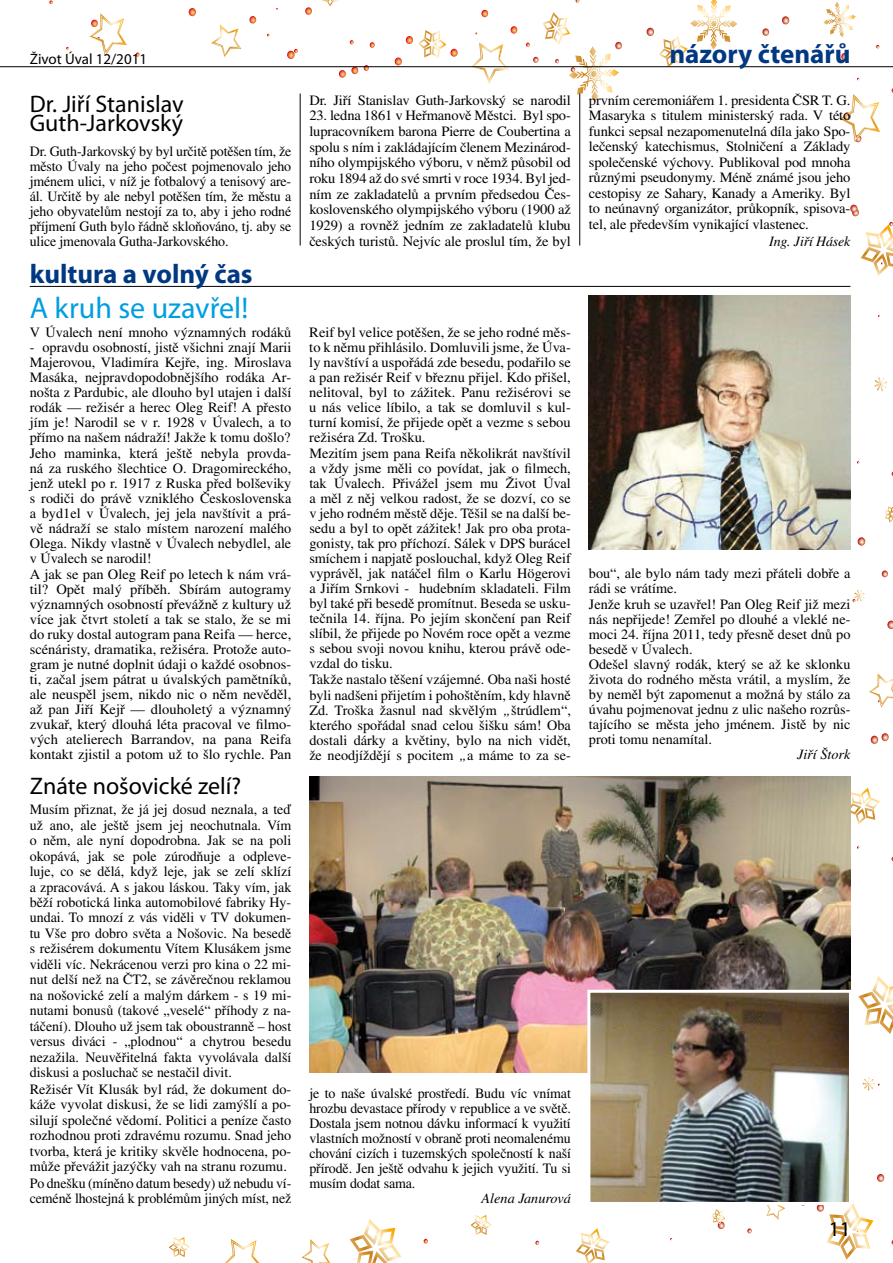
<style>
.page{position:relative;width:893px;height:1263px;background:#fff}
.page>*{position:absolute;margin:0;border:0;box-sizing:border-box;transform-origin:0 0}
.t1{font:30px "Myriad Pro";color:#009ee0}
.t2{font:700 27px "Myriad Pro";color:#003882}
.t3{font:24px/19.5px "Myriad Pro";color:#000}
.t4{font:21px "Myriad Pro";color:#000}
.t5{font:15px "Myriad Pro";color:#000}
.t6{font:14.25px/15.1px "Times CE";color:#000;text-align:justify}
.t7{font:italic 14.25px "Times CE";color:#000}
.s1{font-style:italic}
</style>
<div class="page">
<svg style="left:747px;top:1228px;width:5px;height:5px"></svg>
<svg style="left:782px;top:16px;width:7px;height:8px"></svg>
<svg style="left:364px;top:65px;width:5px;height:6px"></svg>
<svg style="left:370px;top:42px;width:5px;height:6px"></svg>
<svg style="left:882px;top:570px;width:6px;height:7px"></svg>
<svg style="left:887px;top:621px;width:6px;height:8px"></svg>
<svg style="left:189px;top:8px;width:7px;height:8px"></svg>
<svg style="left:424px;top:1239px;width:4px;height:4px"></svg>
<svg style="left:535px;top:1241px;width:4px;height:4px"></svg>
<svg style="left:877px;top:1174px;width:7px;height:8px"></svg>
<svg style="left:850px;top:205px;width:9px;height:11px"></svg>
<svg style="left:481px;top:10px;width:7px;height:7px"></svg>
<svg style="left:305px;top:7px;width:7px;height:8px"></svg>
<svg style="left:350px;top:40px;width:4px;height:4px"></svg>
<svg style="left:339px;top:67px;width:19px;height:11px"></svg>
<svg style="left:136px;top:52px;width:4px;height:5px"></svg>
<svg style="left:511px;top:26px;width:6px;height:8px"></svg>
<svg style="left:762px;top:28px;width:7px;height:8px"></svg>
<svg style="left:871px;top:733px;width:18px;height:11px"></svg>
<svg style="left:249px;top:16px;width:7px;height:8px"></svg>
<svg style="left:287px;top:49px;width:11px;height:10px"></svg>
<svg style="left:841px;top:53px;width:7px;height:7px"></svg>
<svg style="left:49px;top:0;width:4px;height:4px"></svg>
<svg style="left:858px;top:537px;width:7px;height:9px"></svg>
<svg style="left:823px;top:2px;width:33px;height:36px"></svg>
<svg style="left:874px;top:377px;width:13px;height:14px"></svg>
<svg style="left:862px;top:1077px;width:18px;height:14px"></svg>
<svg style="left:852px;top:590px;width:13px;height:12px"></svg>
<svg style="left:884px;top:506px;width:9px;height:17px"></svg>
<svg style="left:711px;top:1209px;width:14px;height:20px"></svg>
<svg style="left:850px;top:788px;width:30px;height:37px"></svg>
<svg style="left:576px;top:1228px;width:33px;height:35px"></svg>
<svg style="left:858px;top:976px;width:35px;height:58px"></svg>
<svg style="left:350px;top:1219px;width:51px;height:44px"></svg>
<svg style="left:817px;top:1203px;width:56px;height:57px"></svg>
<svg style="left:470px;top:1215px;width:22px;height:20px"></svg>
<svg style="left:169px;top:1237px;width:21px;height:20px"></svg>
<svg style="left:395px;top:30px;width:63px;height:35px"></svg>
<svg style="left:322px;top:0;width:17px;height:6px"></svg>
<svg style="left:526px;top:12px;width:96px;height:90px"></svg>
<svg style="left:647px;top:0;width:91px;height:66px"></svg>
<svg style="left:861px;top:222px;width:32px;height:54px"></svg>
<svg style="left:224px;top:1239px;width:35px;height:24px"></svg>
<svg style="left:868px;top:674px;width:25px;height:33px"></svg>
<svg style="left:301px;top:1239px;width:29px;height:24px"></svg>
<svg style="left:766px;top:1205px;width:19px;height:15px"></svg>
<svg style="left:470px;top:43px;width:39px;height:41px"></svg>
<svg style="left:211px;top:25px;width:30px;height:33px"></svg>
<svg style="left:89px;top:13px;width:38px;height:43px"></svg>
<svg style="left:838px;top:94px;width:42px;height:48px"></svg>
<hr style="left:0;top:66px;width:893px;height:1px;background:#000">
<hr style="left:300px;top:94px;width:1px;height:152px;background:#000">
<hr style="left:579px;top:94px;width:1px;height:152px;background:#000">
<img style="left:589px;top:295px;width:261px;height:255px">
<img style="left:309px;top:776px;width:541px;height:297px">
<img style="left:591px;top:994px;width:257px;height:207px">
<div style="left:587px;top:990px;width:265px;height:215px;border:3px solid #fff"></div>
<hr style="left:30px;top:286px;width:820px;height:1px;background:#000">
<p class="t5" style="left:30px;top:49px;width:119px">Život Úval 12/2011</p>
<h2 class="t2" style="left:669px;top:36px;width:183px">názory čtenářů</h2>
<h3 class="t3" style="left:30px;top:93px;width:156px">Dr. Jiří Stanislav<br>Guth-Jarkovský</h3>
<p class="t6" style="left:30px;top:143px;width:263px">Dr. Guth-Jarkovský by byl určitě potěšen tím, že město Úvaly na jeho počest pojmenovalo jeho jménem ulici, v níž je fotbalový a tenisový are&shy;ál. Určitě by ale nebyl potěšen tím, že městu a jeho obyvatelům nestojí za to, aby i jeho rodné příjmení Guth bylo řádně skloňováno, tj. aby se ulice jmenovala Gutha-Jarkovského.</p>
<p class="t6" style="left:589px;top:92px;width:263px">prvním ceremoniářem 1. presidenta ČSR T. G.<br>Masaryka s titulem ministerský rada. V této funkci sepsal nezapomenutelná díla jako Spo&shy;lečenský katechismus, Stolničení a Základy společenské výchovy. Publikoval pod mnoha různými pseudonymy. Méně známé jsou jeho cestopisy ze Sahary, Kanady a Ameriky. Byl to neúnavný organizátor, průkopník, spisova&shy;tel, ale především vynikající vlastenec.</p>
<p class="t7" style="left:769px;top:232px;width:83px">Ing. Jiří Hásek</p>
<p class="t6" style="left:309px;top:92px;width:263px">Dr. Jiří Stanislav Guth-Jarkovský se narodil</p>
<p class="t6" style="left:309px;top:108px;width:263px;line-height:15.6px">23. ledna 1861 v Heřmanově Městci. Byl spo&shy;lupracovníkem barona Pierre de Coubertina a spolu s ním i zakládajícím členem Mezinárod&shy;ního olympijského výboru, v němž působil od roku 1894 až do své smrti v roce 1934. Byl jed&shy;ním ze zakladatelů a prvním předsedou Čes&shy;koslovenského olympijského výboru (1900 až 1929) a rovněž jedním ze zakladatelů klubu českých turistů. Nejvíc ale proslul tím, že byl</p>
<h2 class="t2" style="left:30px;top:256px;width:224px">kultura a volný čas</h2>
<h1 class="t1" style="left:30px;top:289px;width:220px">A kruh se uzavřel!</h1>
<p class="t6" style="left:30px;top:325px;width:263px">V Úvalech není mnoho významných rodáků</p>
<p class="t6" style="left:30px;top:340px;width:263px;text-align:left">- opravdu osobností, jistě všichni znají Marii Majerovou, Vladimíra Kejře, ing. Miroslava Masáka, nejpravdopodobnějšího rodáka Ar&shy;nošta z Pardubic, ale dlouho byl utajen i další rodák — režisér a herec Oleg Reif! A přesto jím je! Narodil se v r. 1928 v Úvalech, a to přímo na našem nádraží! Jakže k tomu došlo?<br>Jeho maminka, která ještě nebyla provda&shy;ná za ruského šlechtice O. Dragomireckého, jenž utekl po r. 1917 z Ruska před bolševiky s rodiči do právě vzniklého Československa a byd1el v Úvalech, jej jela navštívit a prá&shy;vě nádraží se stalo místem narození malého Olega. Nikdy vlastně v Úvalech nebydlel, ale v Úvalech se narodil!<br>A jak se pan Oleg Reif po letech k nám vrá&shy;til? Opět malý příběh. Sbírám autogramy významných osobností převážně z kultury už více jak čtvrt století a tak se stalo, že se mi do ruky dostal autogram pana Reifa — herce, scénáristy, dramatika, režiséra. Protože auto&shy;gram je nutné doplnit údaji o každé osobnos&shy;ti, začal jsem pátrat u úvalských pamětníků, ale neuspěl jsem, nikdo nic o něm nevěděl, až pan Jiří Kejř — dlouholetý a významný zvukař, který dlouhá léta pracoval ve filmo&shy;vých atelierech Barrandov, na pana Reifa kontakt zjistil a potom už to šlo rychle. Pan</p>
<h3 class="t3" style="left:30px;top:776px;width:213px">Znáte nošovické zelí?</h3>
<p class="t6" style="left:30px;top:801px;width:263px">Musím přiznat, že já jej dosud neznala, a teď už ano, ale ještě jsem jej neochutnala. Vím o něm, ale nyní dopodrobna. Jak se na poli okopává, jak se pole zúrodňuje a odpleve&shy;luje, co se dělá, když leje, jak se zelí sklízí a zpracovává. A s jakou láskou. Taky vím, jak běží robotická linka automobilové fabriky Hy&shy;undai. To mnozí z vás viděli v TV dokumen&shy;tu Vše pro dobro světa a Nošovic. Na besedě s režisérem dokumentu Vítem Klusákem jsme viděli víc. Nekrácenou verzi pro kina o 22 mi&shy;nut delší než na ČT2, se závěrečnou reklamou na nošovické zelí a malým dárkem - s 19 mi&shy;nutami bonusů (takové „veselé“ příhody z na&shy;táčení). Dlouho už jsem tak oboustranně – host versus diváci - „plodnou“ a chytrou besedu nezažila. Neuvěřitelná fakta vyvolávala další diskusi a posluchač se nestačil divit.</p>
<p class="t6" style="left:30px;top:1081px;width:263px">Režisér Vít Klusák byl rád, že dokument do&shy;káže vyvolat diskusi, že se lidi zamýšlí a po&shy;silují společné vědomí. Politici a peníze často rozhodnou proti zdravému rozumu. Snad jeho tvorba, která je kritiky skvěle hodnocena, po&shy;může převážit jazýčky vah na stranu rozumu.</p>
<p class="t6" style="left:30px;top:1175px;width:263px">Po dnešku (míněno datum besedy) už nebudu ví&shy;ceméně lhostejná k problémům jiných míst, než</p>
<p class="t6" style="left:309px;top:325px;width:263px;text-align:left">Reif byl velice potěšen, že se jeho rodné měs&shy;to k němu přihlásilo. Domluvili jsme, že Úva&shy;ly navštíví a uspořádá zde besedu, podařilo se a pan režisér Reif v březnu přijel. Kdo přišel, nelitoval, byl to zážitek. Panu režisérovi se u nás velice líbilo, a tak se domluvil s kul&shy;turní komisí, že přijede opět a vezme s sebou režiséra Zd. Trošku.<br>Mezitím jsem pana Reifa několikrát navštívil a vždy jsme měli co povídat, jak o filmech, tak Úvalech. Přivážel jsem mu Život Úval a měl z něj velkou radost, že se dozví, co se v jeho rodném městě děje. Těšil se na další be&shy;sedu a byl to opět zážitek! Jak pro oba prota&shy;gonisty, tak pro příchozí. Sálek v DPS burácel smíchem i napjatě poslouchal, když Oleg Reif vyprávěl, jak natáčel film o Karlu Högerovi a Jiřím Srnkovi - hudebním skladateli. Film byl také při besedě promítnut. Beseda se usku&shy;tečnila 14. října. Po jejím skončení pan Reif slíbil, že přijede po Novém roce opět a vezme s sebou svoji novou knihu, kterou právě ode&shy;vzdal do tisku.<br>Takže nastalo těšení vzájemné. Oba naši hosté byli nadšeni přijetím i pohoštěním, kdy hlavně Zd. Troška žasnul nad skvělým <span class="s1">„</span>štrúdlem“, kterého spořádal snad celou šišku sám! Oba dostali dárky a květiny, bylo na nich vidět, že neodjíždějí s pocitem <span class="s1">„</span>a máme to za se-</p>
<p class="t6" style="left:309px;top:1086px;width:263px">je to naše úvalské prostředí. Budu víc vnímat hrozbu devastace přírody v republice a ve světě.<br>Dostala jsem notnou dávku informací k využití vlastních možností v obraně proti neomalenému chování cizích i tuzemských společností k naší přírodě. Jen ještě odvahu k jejich využití. Tu si musím dodat sama.</p>
<p class="t7" style="left:482px;top:1190px;width:91px">Alena Janurová</p>
<p class="t6" style="left:589px;top:565px;width:263px;text-align:left">bou“, ale bylo nám tady mezi přáteli dobře a rádi se vrátíme.<br>Jenže kruh se uzavřel! Pan Oleg Reif již mezi nás nepřijede! Zemřel po dlouhé a vleklé ne&shy;moci 24. října 2011, tedy přesně deset dnů po besedě v Úvalech.<br>Odešel slavný rodák, který se až ke sklonku života do rodného města vrátil, a myslím, že by neměl být zapomenut a možná by stálo za úvahu pojmenovat jednu z ulic našeho rozrůs&shy;tajícího se města jeho jménem. Jistě by nic proti tomu nenamítal.</p>
<p class="t7" style="left:797px;top:746px;width:55px">Jiří Štork</p>
<h3 class="t4" style="left:829px;top:1216px;width:23px">11</h3>
</div>
